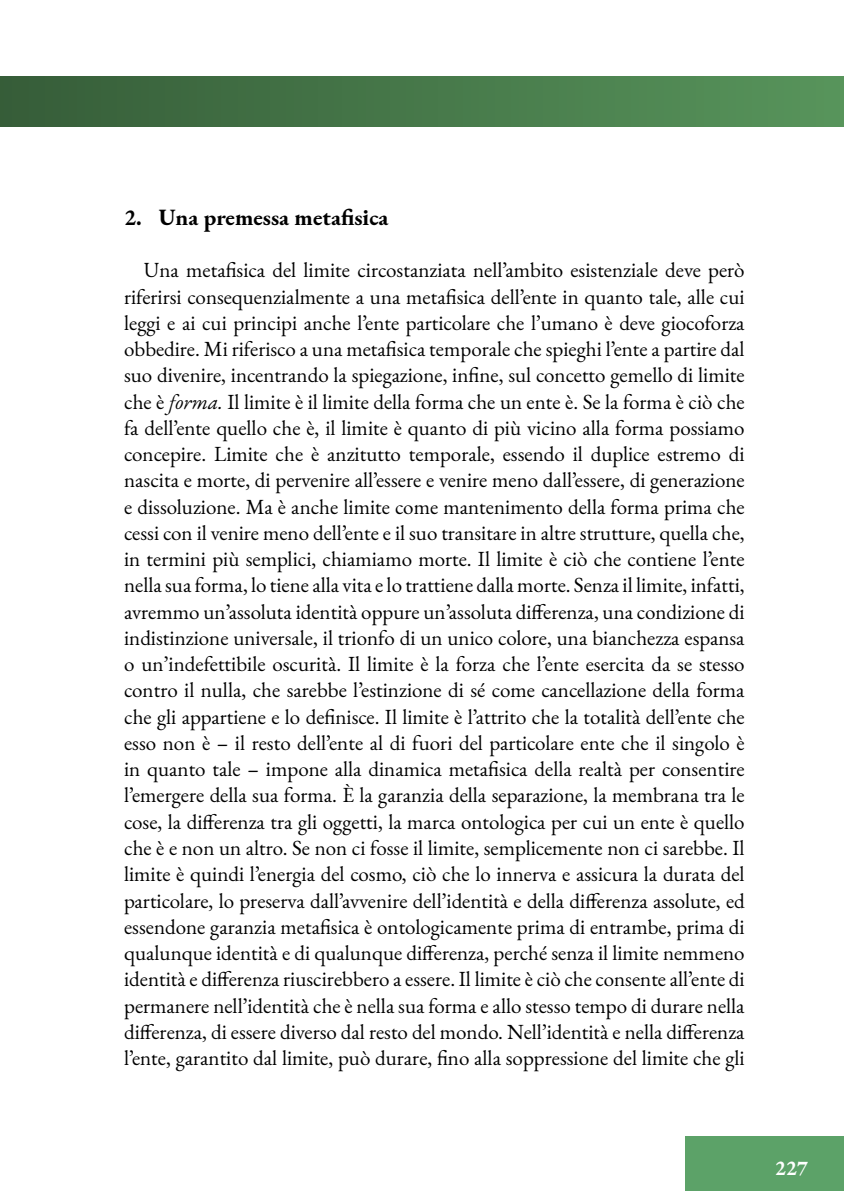
<style>
.page{position:relative;width:844px;height:1191px;background:#fff}
.page>*{position:absolute;margin:0;border:0;box-sizing:border-box;transform-origin:0 0}
.t1{font:700 22.75px "EB Garamond";color:#000}
.t2{font:21px/26.2px "EB Garamond";color:#000;text-align:justify}
.t3{font:700 21px "EB Garamond";color:#fff}
.s1{font-style:italic}
</style>
<div class="page">
<div style="left:0;top:77px;width:843px;height:49px;background:linear-gradient(to right,#365d38,#57945b)"></div>
<div style="left:684px;top:1136px;width:159px;height:55px;background:#5ca268"></div>
<p class="t1" style="left:124px;top:202px;width:266px">2. Una premessa metafisica</p>
<p class="t2" style="left:124px;top:257px;width:622px;text-indent:20px">Una metafisica del limite circostanziata nell’ambito esistenziale deve però riferirsi consequenzialmente a una metafisica dell’ente in quanto tale, alle cui leggi e ai cui principi anche l’ente particolare che l’umano è deve giocoforza obbedire. Mi riferisco a una metafisica temporale che spieghi l’ente a partire dal suo divenire, incentrando la spiegazione, infine, sul concetto gemello di limite che è <span class="s1">forma.</span> Il limite è il limite della forma che un ente è. Se la forma è ciò che fa dell’ente quello che è, il limite è quanto di più vicino alla forma possiamo concepire. Limite che è anzitutto temporale, essendo il duplice estremo di nascita e morte, di pervenire all’essere e venire meno dall’essere, di generazione e dissoluzione. Ma è anche limite come mantenimento della forma prima che cessi con il venire meno dell’ente e il suo transitare in altre strutture, quella che, in termini più semplici, chiamiamo morte. Il limite è ciò che contiene l’ente nella sua forma, lo tiene alla vita e lo trattiene dalla morte. Senza il limite, infatti, avremmo un’assoluta identità oppure un’assoluta differenza, una condizione di indistinzione universale, il trionfo di un unico colore, una bianchezza espansa o un’indefettibile oscurità. Il limite è la forza che l’ente esercita da se stesso contro il nulla, che sarebbe l’estinzione di sé come cancellazione della forma che gli appartiene e lo definisce. Il limite è l’attrito che la totalità dell’ente che esso non è – il resto dell’ente al di fuori del particolare ente che il singolo è in quanto tale – impone alla dinamica metafisica della realtà per consentire l’emergere della sua forma. È la garanzia della separazione, la membrana tra le cose, la differenza tra gli oggetti, la marca ontologica per cui un ente è quello che è e non un altro. Se non ci fosse il limite, semplicemente non ci sarebbe. Il limite è quindi l’energia del cosmo, ciò che lo innerva e assicura la durata del particolare, lo preserva dall’avvenire dell’identità e della differenza assolute, ed essendone garanzia metafisica è ontologicamente prima di entrambe, prima di qualunque identità e di qualunque differenza, perché senza il limite nemmeno identità e differenza riuscirebbero a essere. Il limite è ciò che consente all’ente di permanere nell’identità che è nella sua forma e allo stesso tempo di durare nella differenza, di essere diverso dal resto del mondo. Nell’identità e nella differenza l’ente, garantito dal limite, può durare, fino alla soppressione del limite che gli</p>
<p class="t3" style="left:774px;top:1154px;width:35px">227</p>
</div>
